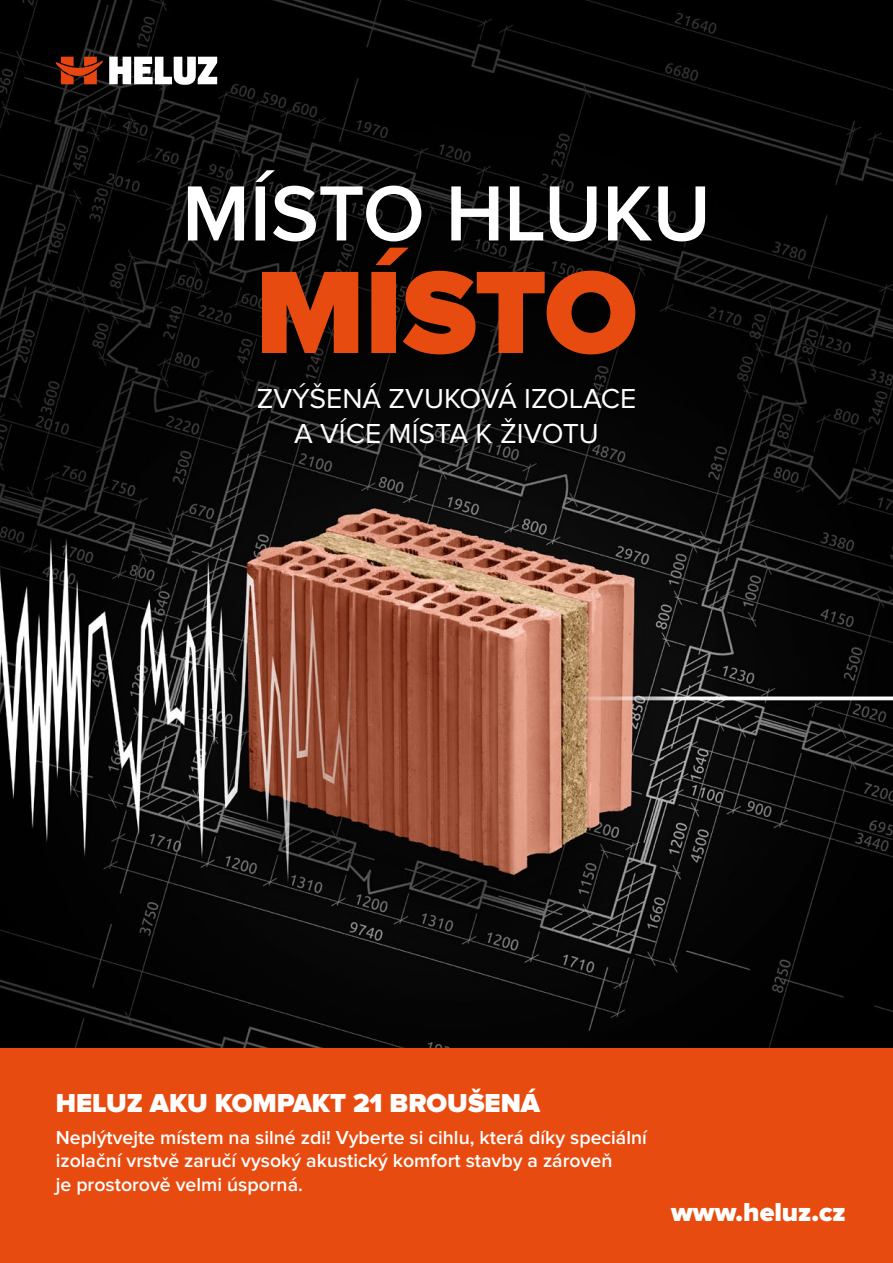
<style>
.page{position:relative;width:893px;height:1263px;background:#fff}
.page>*{position:absolute;margin:0;border:0;box-sizing:border-box;transform-origin:0 0}
.t1{font:900 121.5px "Proxima Nova";letter-spacing:-.01em;color:#e84b0f}
.t2{font:600 81px "Proxima Nova";color:#fff}
.t3{font:28.5px/34.2px "Proxima Nova";color:#fff;text-align:center}
.t4{font:900 27px "Proxima Nova";color:#fff}
.t5{font:600 19.5px/23.4px "Proxima Nova";color:#fff}
</style>
<div class="page">
<img style="left:0;top:0;width:893px;height:1048px">
<div style="left:0;top:1048px;width:893px;height:215px;background:#e84b0f"></div>
<svg style="left:109px;top:57px;width:108px;height:28px"></svg>
<svg style="left:56px;top:57px;width:47px;height:27px"></svg>
<h2 class="t2" style="left:182px;top:167px;width:530px">MÍSTO HLUKU</h2>
<h1 class="t1" style="left:255px;top:242px;width:383px">MÍSTO</h1>
<h3 class="t3" style="left:257px;top:383px;width:381px">ZVÝŠENÁ ZVUKOVÁ IZOLACE<br>A VÍCE MÍSTA K ŽIVOTU</h3>
<h3 class="t4" style="left:56px;top:1087px;width:486px">HELUZ AKU KOMPAKT 21 BROUŠENÁ</h3>
<p class="t5" style="left:56px;top:1126px;width:593px">Neplýtvejte místem na silné zdi! Vyberte si cihlu, která díky speciální izolační vrstvě zaručí vysoký akustický komfort stavby a zároveň<br>je prostorově velmi úsporná.</p>
<h3 class="t4" style="left:671px;top:1196px;width:176px">www.heluz.cz</h3>
</div>
